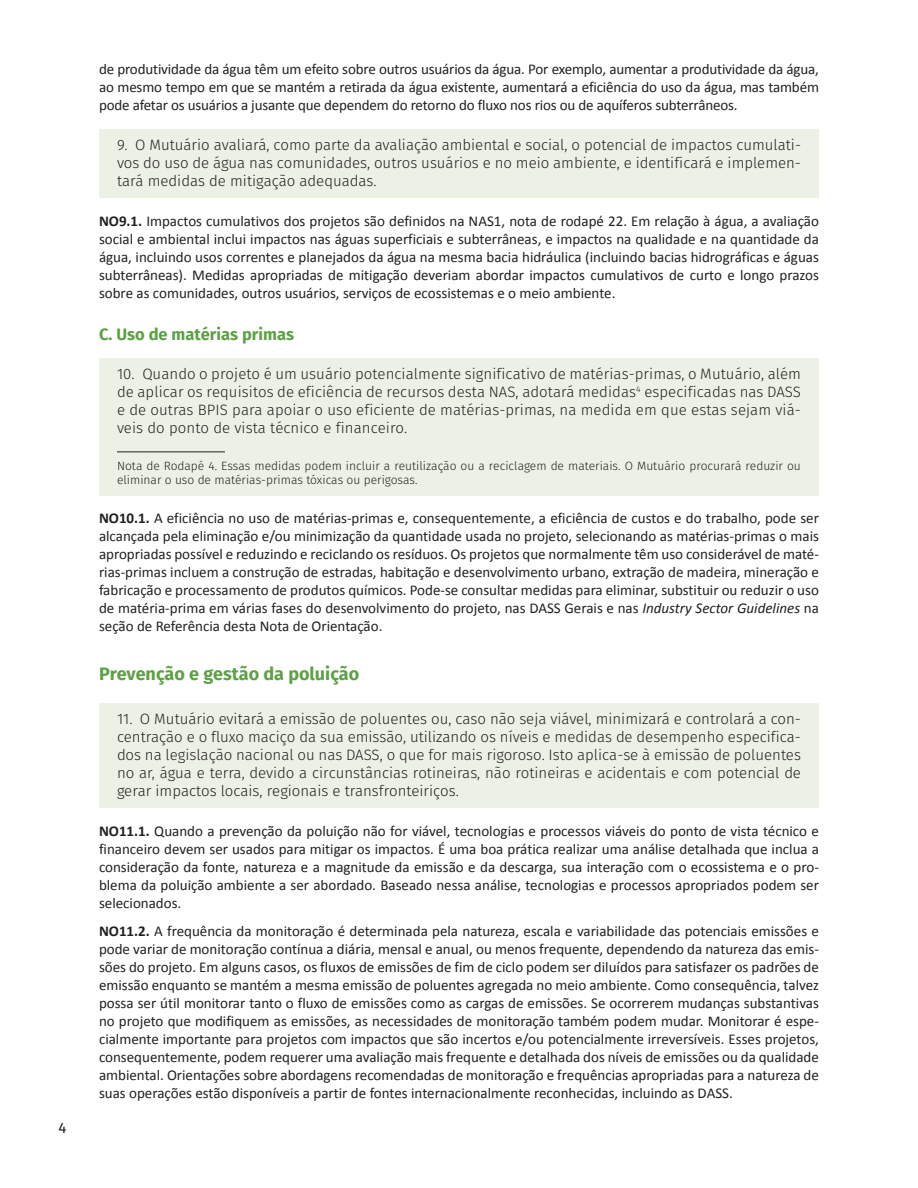
<style>
.page{position:relative;width:918px;height:1188px;background:#fff}
.page>*{position:absolute;margin:0;border:0;box-sizing:border-box;transform-origin:0 0}
.t1{font:700 18px "Fira Sans";color:#5da144}
.t2{font:700 16.5px "Fira Sans";color:#5da144}
.t3{font:15px/18px "Calibri";color:#231f20;text-align:justify}
.t4{font:300 15px/18px "Fira Sans";color:#231f20;text-align:justify}
.t5{font:15px "Fira Sans";color:#231f20}
.t6{font:300 12px/13.5px "Fira Sans";color:#231f20}
.s1{font-weight:700}
.s2{font-style:italic}
</style>
<div class="page">
<div style="left:99px;top:129px;width:720px;height:69px;background:#ecf1e6"></div>
<div style="left:99px;top:358px;width:720px;height:87px;background:#ecf1e6"></div>
<div style="left:99px;top:443px;width:720px;height:52px;background:#ecf1e6"></div>
<hr style="left:117px;top:452px;width:108px;height:1px;background:#231f20">
<div style="left:99px;top:703px;width:720px;height:105px;background:#ecf1e6"></div>
<p class="t5" style="left:59px;top:1118px;width:9px">4</p>
<p class="t3" style="left:99px;top:60px;width:722px">de produtividade da água têm um efeito sobre outros usuários da água. Por exemplo, aumentar a produtividade da água, ao mesmo tempo em que se mantém a retirada da água existente, aumentará a eficiência do uso da água, mas também pode afetar os usuários a jusante que dependem do retorno do fluxo nos rios ou de aquíferos subterrâneos.</p>
<p class="t4" style="left:117px;top:137px;width:686px">9. O Mutuário avaliará, como parte da avaliação ambiental e social, o potencial de impactos cumulati&shy;vos do uso de água nas comunidades, outros usuários e no meio ambiente, e identificará e implemen&shy;tará medidas de mitigação adequadas.</p>
<p class="t3" style="left:99px;top:211px;width:722px"><span class="s1">NO9.1.</span> Impactos cumulativos dos projetos são definidos na NAS1, nota de rodapé 22. Em relação à água, a avaliação social e ambiental inclui impactos nas águas superficiais e subterrâneas, e impactos na qualidade e na quantidade da água, incluindo usos correntes e planejados da água na mesma bacia hidráulica (incluindo bacias hidrográficas e águas subterrâneas). Medidas apropriadas de mitigação deveriam abordar impactos cumulativos de curto e longo prazos sobre as comunidades, outros usuários, serviços de ecossistemas e o meio ambiente.</p>
<p class="t2" style="left:99px;top:322px;width:197px">C. Uso de matérias primas</p>
<p class="t4" style="left:117px;top:366px;width:686px">10. Quando o projeto é um usuário potencialmente significativo de matérias-primas, o Mutuário, além de aplicar os requisitos de eficiência de recursos desta NAS, adotará medidas<sup>4</sup> especificadas nas DASS e de outras BPIS para apoiar o uso eficiente de matérias-primas, na medida em que estas sejam viá&shy;veis do ponto de vista técnico e financeiro.</p>
<p class="t6" style="left:117px;top:460px;width:685px">Nota de Rodapé 4. Essas medidas podem incluir a reutilização ou a reciclagem de materiais. O Mutuário procurará reduzir ou eliminar o uso de matérias-primas tóxicas ou perigosas.</p>
<p class="t3" style="left:99px;top:508px;width:722px"><span class="s1">NO10.1.</span> A eficiência no uso de matérias-primas e, consequentemente, a eficiência de custos e do trabalho, pode ser alcançada pela eliminação e/ou minimização da quantidade usada no projeto, selecionando as matérias-primas o mais apropriadas possível e reduzindo e reciclando os resíduos. Os projetos que normalmente têm uso considerável de maté&shy;rias-primas incluem a construção de estradas, habitação e desenvolvimento urbano, extração de madeira, mineração e fabricação e processamento de produtos químicos. Pode-se consultar medidas para eliminar, substituir ou reduzir o uso de matéria-prima em várias fases do desenvolvimento do projeto, nas DASS Gerais e nas <span class="s2">Industry Sector Guidelines</span> na seção de Referência desta Nota de Orientação.</p>
<p class="t1" style="left:99px;top:661px;width:262px">Prevenção e gestão da poluição</p>
<p class="t4" style="left:117px;top:711px;width:686px">11. O Mutuário evitará a emissão de poluentes ou, caso não seja viável, minimizará e controlará a con&shy;centração e o fluxo maciço da sua emissão, utilizando os níveis e medidas de desempenho especifica&shy;dos na legislação nacional ou nas DASS, o que for mais rigoroso. Isto aplica-se à emissão de poluentes no ar, água e terra, devido a circunstâncias rotineiras, não rotineiras e acidentais e com potencial de gerar impactos locais, regionais e transfronteiriços.</p>
<p class="t3" style="left:99px;top:821px;width:722px"><span class="s1">NO11.1.</span> Quando a prevenção da poluição não for viável, tecnologias e processos viáveis do ponto de vista técnico e financeiro devem ser usados para mitigar os impactos. É uma boa prática realizar uma análise detalhada que inclua a consideração da fonte, natureza e a magnitude da emissão e da descarga, sua interação com o ecossistema e o pro&shy;blema da poluição ambiente a ser abordado. Baseado nessa análise, tecnologias e processos apropriados podem ser selecionados.</p>
<p class="t3" style="left:99px;top:921px;width:722px"><span class="s1">NO11.2.</span> A frequência da monitoração é determinada pela natureza, escala e variabilidade das potenciais emissões e pode variar de monitoração contínua a diária, mensal e anual, ou menos frequente, dependendo da natureza das emis&shy;sões do projeto. Em alguns casos, os fluxos de emissões de fim de ciclo podem ser diluídos para satisfazer os padrões de emissão enquanto se mantém a mesma emissão de poluentes agregada no meio ambiente. Como consequência, talvez possa ser útil monitorar tanto o fluxo de emissões como as cargas de emissões. Se ocorrerem mudanças substantivas no projeto que modifiquem as emissões, as necessidades de monitoração também podem mudar. Monitorar é espe&shy;cialmente importante para projetos com impactos que são incertos e/ou potencialmente irreversíveis. Esses projetos, consequentemente, podem requerer uma avaliação mais frequente e detalhada dos níveis de emissões ou da qualidade ambiental. Orientações sobre abordagens recomendadas de monitoração e frequências apropriadas para a natureza de suas operações estão disponíveis a partir de fontes internacionalmente reconhecidas, incluindo as DASS.</p>
</div>
